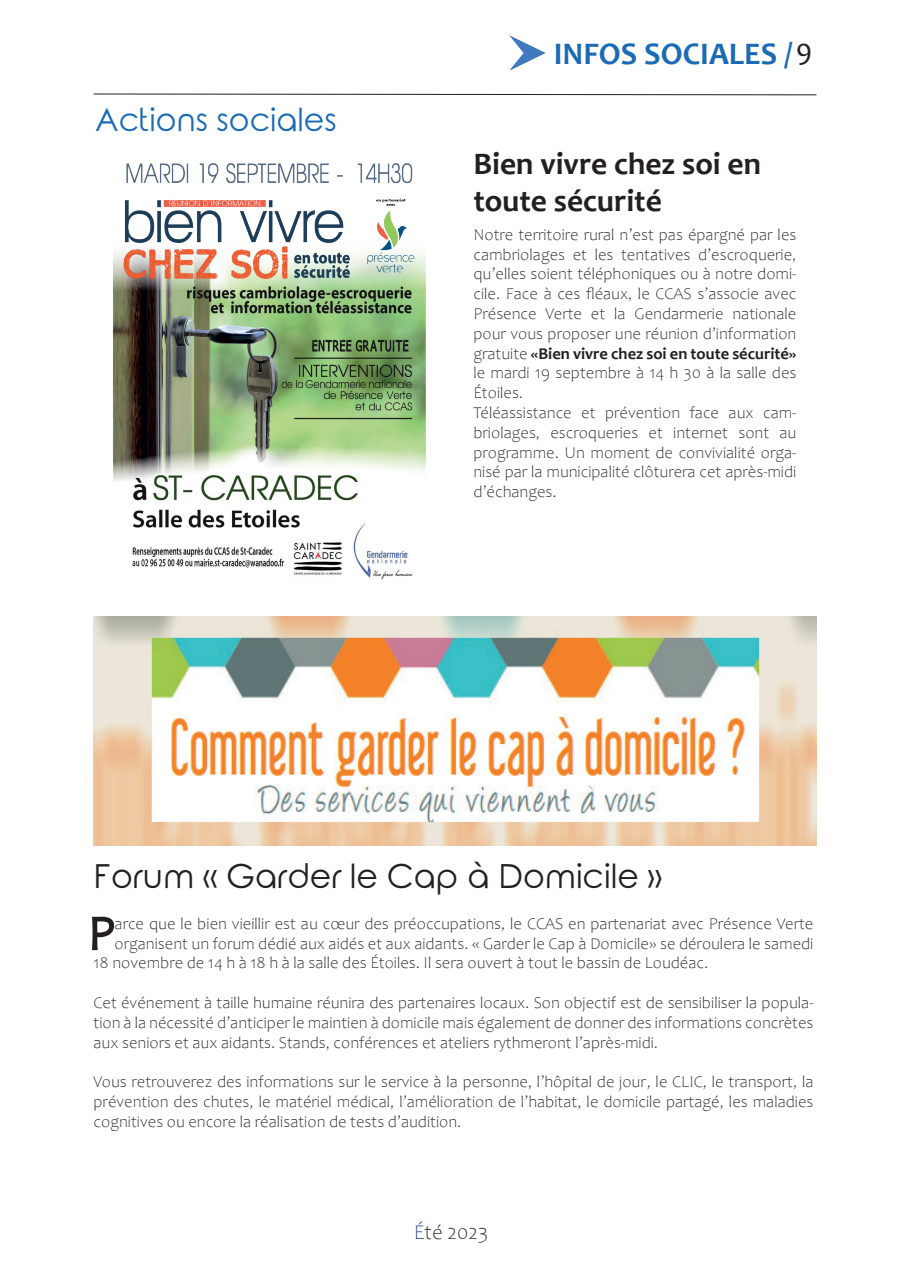
<style>
.page{position:relative;width:910px;height:1280px;background:#fff}
.page>*{position:absolute;margin:0;border:0;box-sizing:border-box;transform-origin:0 0}
.t1{font:33px "Rounded Elegance";color:#231f20}
.t2{font:700 31.5px/37.8px "Candara";color:#231f20}
.t3{font:31.5px "Rounded Elegance";color:#1b6ab5}
.t4{font:700 31.5px "Candara";color:#1b6ab5}
.t5{font:30px "Candara";color:#231f20}
.t6{font:300 21px "Candara";color:#231f20}
.t7{font:300 16.5px/19.8px "Candara";color:#231f20;text-align:justify}
.s1{font-weight:700}
.s2{color:#253f8e}
</style>
<div class="page">
<svg style="left:93px;top:93px;width:724px;height:3px"></svg>
<img style="left:113px;top:163px;width:312px;height:417px">
<svg style="left:92px;top:916px;width:23px;height:35px"></svg>
<img style="left:94px;top:616px;width:723px;height:230px">
<img style="left:510px;top:36px;width:36px;height:34px">
<h2 class="t3" style="left:95px;top:102px;width:243px">Actions sociales</h2>
<h2 class="t4" style="left:554px;top:34px;width:240px">INFOS SOCIALES /</h2>
<h3 class="t5" style="left:796px;top:30px;width:18px">9</h3>
<h2 class="t2" style="left:473px;top:144px;width:289px">Bien vivre chez soi en toute sécurité</h2>
<p class="t7" style="left:473px;top:225px;width:324px;text-align:left">Notre territoire rural n’est pas épargné par les cambriolages et les tentatives d’escroquerie, qu’elles soient téléphoniques ou à notre domi&shy;cile. Face à ces fléaux, le CCAS s’associe avec Présence Verte et la Gendarmerie nationale pour vous proposer une réunion d’information gratuite <span class="s1">«Bien vivre chez soi en toute sécurité» </span>le mardi 19 septembre à 14 h 30 à la salle des Étoiles.<br>Téléassistance et prévention face aux cam&shy;briolages, escroqueries et internet sont au programme. Un moment de convivialité orga&shy;nisé par la municipalité clôturera cet après-midi d’échanges.</p>
<h1 class="t1" style="left:94px;top:857px;width:570px">Forum « Garder le Cap à Domicile »</h1>
<p class="t7" style="left:115px;top:914px;width:700px">arce que le bien vieillir est au cœur des préoccupations, le CCAS en partenariat avec Présence Verte</p>
<p class="t7" style="left:115px;top:934px;width:700px">organisent un forum dédié aux aidés et aux aidants. « Garder le Cap à Domicile» se déroulera le samedi</p>
<p class="t7" style="left:94px;top:953px;width:616px">18 novembre de 14 h à 18 h à la salle des Étoiles. Il sera ouvert à tout le bassin de Loudéac.</p>
<p class="t7" style="left:94px;top:993px;width:721px">Cet événement à taille humaine réunira des partenaires locaux. Son objectif est de sensibiliser la popula&shy;tion à la nécessité d’anticiper le maintien à domicile mais également de donner des informations concrètes aux seniors et aux aidants. Stands, conférences et ateliers rythmeront l’après-midi.</p>
<p class="t7" style="left:94px;top:1072px;width:721px">Vous retrouverez des informations sur le service à la personne, l’hôpital de jour, le CLIC, le transport, la prévention des chutes, le matériel médical, l’amélioration de l’habitat, le domicile partagé, les maladies cognitives ou encore la réalisation de tests d’audition.</p>
<p class="t6" style="left:414px;top:1220px;width:76px"><span class="s2">É</span>té 2023</p>
</div>
